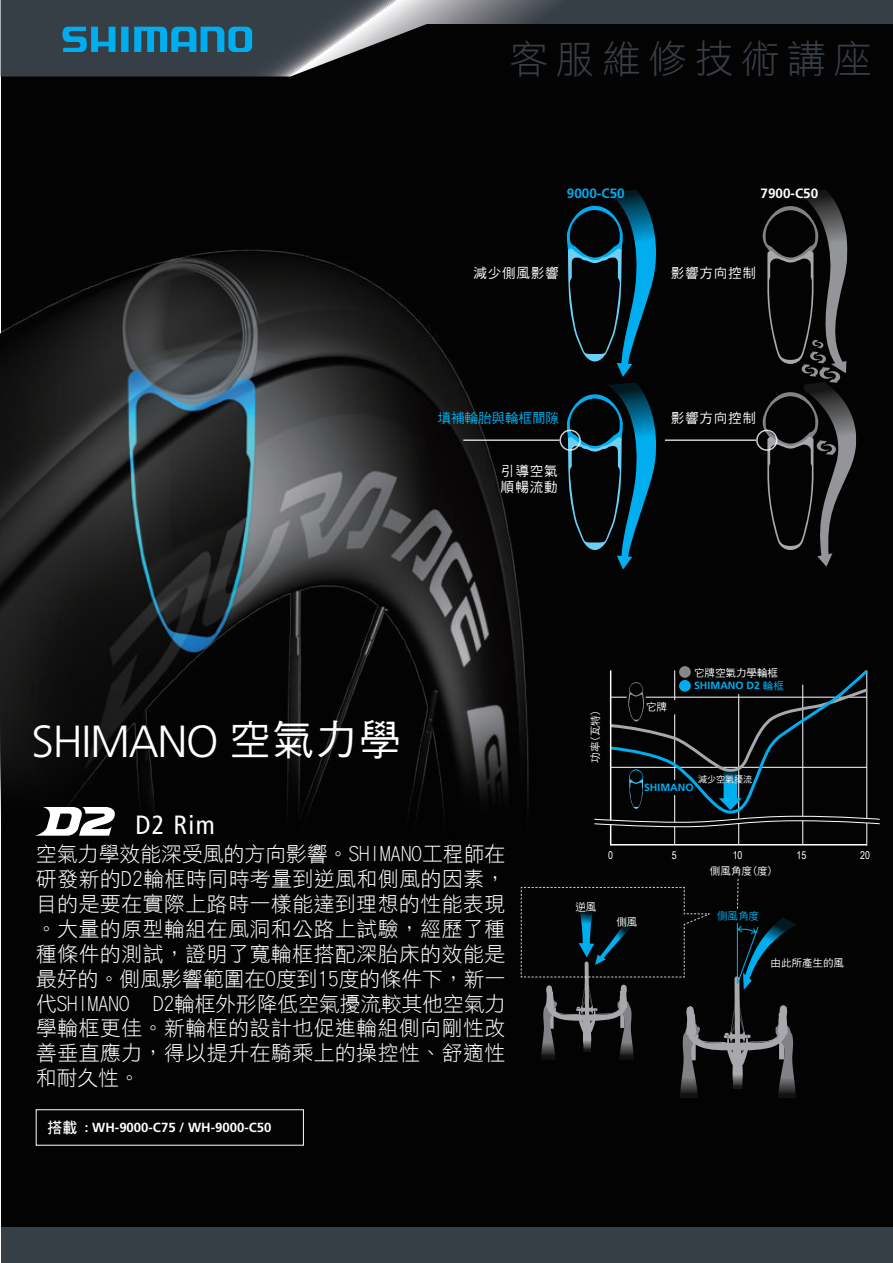
<style>
.page{position:relative;width:893px;height:1263px;background:#fff}
.page>*{position:absolute;margin:0;border:0;box-sizing:border-box;transform-origin:0 0}
.t1{font:300 45px "Frutiger LT Pro";letter-spacing:-.03em;color:#fff}
.t2{font:41.25px "DF Hei W5 WIN BF";color:#fff}
.t3{font:38.55px "DF Hei W3 WIN BF";letter-spacing:.2em;color:#363e46}
.t4{font:condensed 26.4px "Frutiger LT Std";color:#fff}
.t5{font:20.7px/24.9px "DF Hei W3 WIN BF";letter-spacing:.03em;color:#fff;text-align:justify}
.t6{font:13.5px/16.2px "DF Hei W5 WIN BF";letter-spacing:.065em;color:#fff}
.t7{font:13.5px "DF Hei W5 WIN BF";color:#00aeef}
.t8{font:700 13.5px "Frutiger LT Pro";color:#00aeef}
.t9{font:700 13.5px "Frutiger LT Pro";color:#fff}
.t10{font:700 13.2px "Frutiger LT Pro";color:#fff}
.t11{font:10.8px "Arial Narrow";color:#fff}
.t12{font:10.5px "DF Hei W5 WIN BF";color:#fff}
.t13{font:700 10.5px "Frutiger LT Pro";color:#00aeef}
.t14{font:10.5px "DF Hei W5 WIN BF";color:#00aeef}
.t15{font:9px "DF Hei W5 WIN BF";color:#fff}
.s1{font-family:"DF Hei W7 WIN BF";font-weight:400;font-size:15px}
.s2{font-family:"DF Hei W5 WIN BF";font-weight:400}
</style>
<div class="page">
<div style="left:1px;top:0;width:892px;height:1227px;background:#040303"></div>
<svg style="left:1px;top:0;width:892px;height:76px"></svg>
<svg style="left:62px;top:27px;width:190px;height:25px;background:#167ea8"></svg>
<div style="left:1px;top:1227px;width:892px;height:36px;background:#363e46"></div>
<img style="left:0;top:234px;width:710px;height:612px">
<svg style="left:34px;top:807px;width:82px;height:29px"></svg>
<svg style="left:567px;top:190px;width:89px;height:187px"></svg>
<svg style="left:763px;top:190px;width:93px;height:377px"></svg>
<svg style="left:567px;top:383px;width:89px;height:187px"></svg>
<div style="left:559px;top:430px;width:22px;height:21px;border:2px solid #fff;border-radius:50%"></div>
<hr style="left:463px;top:439px;width:96px;height:2px;background:#fff">
<div style="left:756px;top:430px;width:21px;height:21px;border:2px solid #fff;border-radius:50%"></div>
<hr style="left:665px;top:439px;width:91px;height:2px;background:#fff">
<svg style="left:594px;top:667px;width:286px;height:178px"></svg>
<svg style="left:679px;top:666px;width:12px;height:12px"></svg>
<div style="left:679px;top:680px;width:12px;height:12px;background:#00aeef;border-radius:50%"></div>
<svg style="left:520px;top:879px;width:276px;height:219px"></svg>
<h3 class="t3" style="left:510px;top:39px;width:364px">客服維修技術講座</h3>
<p class="t8" style="left:567px;top:185px;width:59px">9000-C50</p>
<p class="t9" style="left:760px;top:185px;width:59px">7900-C50</p>
<p class="t6" style="left:473px;top:265px;width:87px">減少側風影響</p>
<p class="t6" style="left:671px;top:265px;width:87px">影響方向控制</p>
<p class="t7" style="left:437px;top:412px;width:123px">填補輪胎與輪框間隙</p>
<p class="t6" style="left:501px;top:463px;width:58px">引導空氣順暢流動</p>
<p class="t6" style="left:671px;top:410px;width:87px">影響方向控制</p>
<h1 class="t1" style="left:32px;top:715px;width:189px">SHIMANO</h1>
<h2 class="t2" style="left:229px;top:719px;width:173px">空氣力學</h2>
<p class="t4" style="left:136px;top:810px;width:81px">D2 Rim</p>
<p class="t5" style="left:36px;top:842px;width:471px">空氣力學效能深受風的方向影響。SHIMANO工程師在研發新的D2輪框時同時考量到逆風和側風的因素，目的是要在實際上路時一樣能達到理想的性能表現。大量的原型輪組在風洞和公路上試驗，經歷了種種條件的測試，證明了寬輪框搭配深胎床的效能是最好的。側風影響範圍在0度到15度的條件下，新一代SHIMANO D2輪框外形降低空氣擾流較其他空氣力學輪框更佳。新輪框的設計也促進輪組側向剛性改善垂直應力，得以提升在騎乘上的操控性、舒適性和耐久性。</p>
<p class="t10" style="left:47px;top:1120px;width:226px"><span class="s1">搭載</span> : WH-9000-C75 / WH-9000-C50</p>
<p class="t12" style="left:590px;top:762px;width:54px;rotate:-90deg">功率(瓦特)</p>
<p class="t12" style="left:646px;top:702px;width:22px">它牌</p>
<p class="t12" style="left:694px;top:667px;width:85px">它牌空氣力學輪框</p>
<p class="t13" style="left:694px;top:679px;width:91px">SHIMANO D2 <span class="s2">輪框</span></p>
<p class="t15" style="left:698px;top:775px;width:55px">減少空氣擾流</p>
<p class="t13" style="left:644px;top:781px;width:51px">SHIMANO</p>
<p class="t12" style="left:575px;top:901px;width:22px">逆風</p>
<p class="t11" style="left:608px;top:847px;width:6px">0</p>
<p class="t11" style="left:672px;top:847px;width:6px">5</p>
<p class="t11" style="left:733px;top:847px;width:11px">10</p>
<p class="t11" style="left:796px;top:847px;width:11px">15</p>
<p class="t11" style="left:860px;top:847px;width:11px">20</p>
<p class="t12" style="left:710px;top:866px;width:64px">側風角度(度)</p>
<p class="t12" style="left:616px;top:916px;width:22px">側風</p>
<p class="t14" style="left:717px;top:910px;width:43px">側風角度</p>
<p class="t12" style="left:771px;top:957px;width:75px">由此所產生的風</p>
</div>
